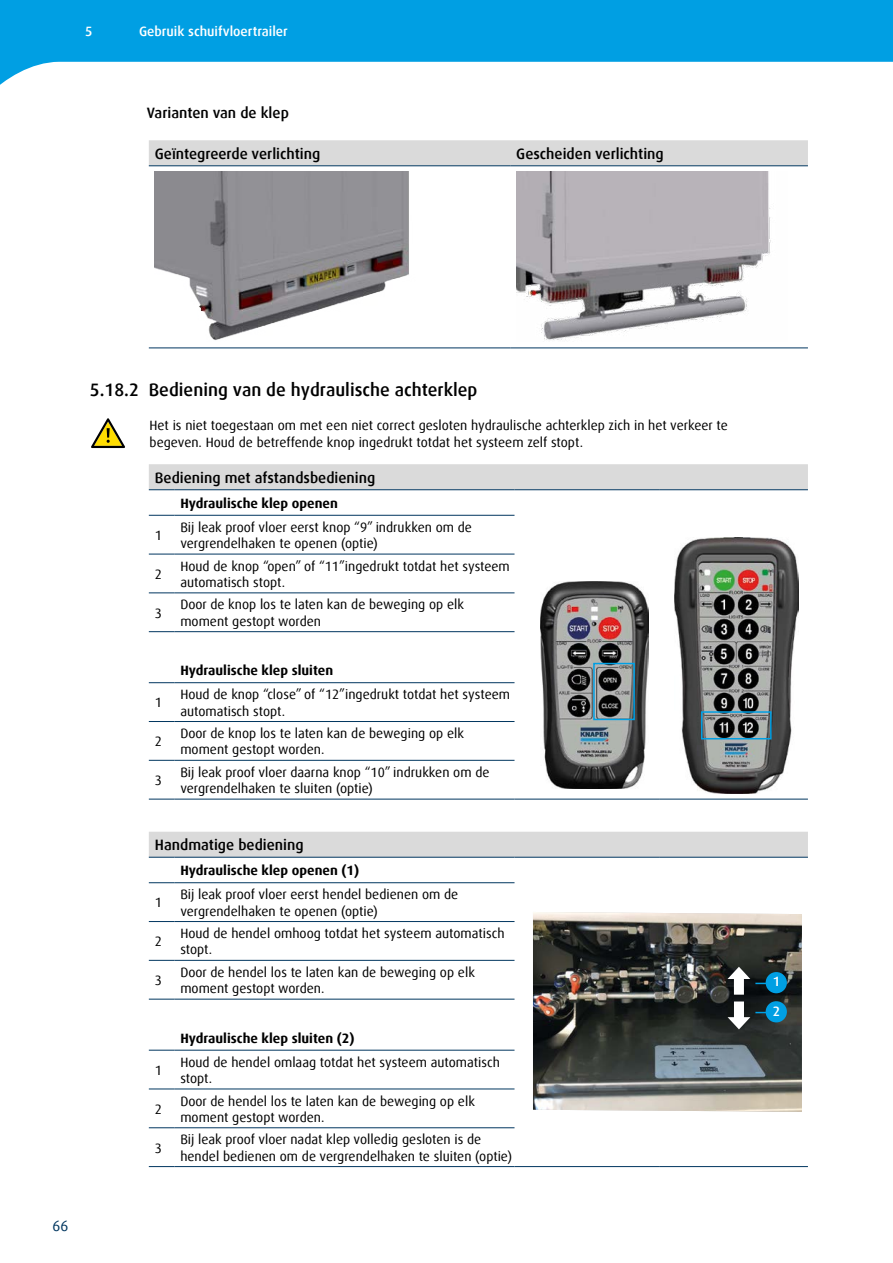
<style>
.page{position:relative;width:893px;height:1263px;background:#fff}
.page>*{position:absolute;margin:0;border:0;box-sizing:border-box;transform-origin:0 0}
.t1{font:500 18px "Dax Offc Pro";color:#000}
.t2{font:500 15px "Dax Offc Pro";color:#000}
.t3{font:15px "Dax Offc Pro";color:#00365f}
.t4{font:13.5px/16.2px "Dax Offc Pro";color:#000}
.t5{font:700 13.5px "Dax Offc Pro";color:#000}
.t6{font:500 13.5px "Dax Offc Pro";color:#fff}
</style>
<div class="page">
<svg style="left:0;top:0;width:893px;height:85px;fill:#009fe3"></svg>
<svg style="left:149px;top:140px;width:659px;height:26px;background:#d4d6d7"></svg>
<svg style="left:149px;top:171px;width:659px;height:177px"></svg>
<hr style="left:149px;top:166px;width:361px;height:1px;background:#00365f">
<hr style="left:510px;top:166px;width:298px;height:1px;background:#00365f">
<hr style="left:149px;top:348px;width:361px;height:1px;background:#00365f">
<hr style="left:510px;top:348px;width:298px;height:1px;background:#00365f">
<img style="left:155px;top:172px;width:268px;height:170px">
<img style="left:516px;top:172px;width:271px;height:170px">
<svg style="left:91px;top:418px;width:34px;height:30px"></svg>
<svg style="left:149px;top:490px;width:365px;height:309px"></svg>
<svg style="left:514px;top:490px;width:294px;height:309px"></svg>
<div style="left:149px;top:464px;width:659px;height:26px;background:#dadada"></div>
<hr style="left:174px;top:489px;width:340px;height:1px;background:#00365f">
<hr style="left:514px;top:489px;width:145px;height:1px;background:#00365f">
<hr style="left:659px;top:489px;width:149px;height:1px;background:#00365f">
<svg style="left:149px;top:515px;width:25px;height:1px"></svg>
<hr style="left:174px;top:515px;width:340px;height:1px;background:#00365f">
<svg style="left:149px;top:554px;width:25px;height:1px"></svg>
<hr style="left:174px;top:554px;width:340px;height:1px;background:#00365f">
<svg style="left:149px;top:593px;width:25px;height:1px"></svg>
<hr style="left:174px;top:593px;width:340px;height:1px;background:#00365f">
<svg style="left:149px;top:631px;width:25px;height:1px"></svg>
<hr style="left:174px;top:631px;width:340px;height:1px;background:#00365f">
<svg style="left:149px;top:682px;width:25px;height:1px"></svg>
<hr style="left:174px;top:682px;width:340px;height:1px;background:#00365f">
<svg style="left:149px;top:721px;width:25px;height:1px"></svg>
<hr style="left:174px;top:721px;width:340px;height:1px;background:#00365f">
<svg style="left:149px;top:760px;width:25px;height:1px"></svg>
<hr style="left:174px;top:760px;width:340px;height:1px;background:#00365f">
<svg style="left:149px;top:799px;width:25px;height:1px"></svg>
<hr style="left:174px;top:799px;width:340px;height:1px;background:#00365f">
<hr style="left:514px;top:799px;width:145px;height:1px;background:#00365f">
<hr style="left:659px;top:799px;width:149px;height:1px;background:#00365f">
<img style="left:541px;top:581px;width:107px;height:208px">
<div style="left:593px;top:663px;width:42px;height:57px;border:2px solid #009fe3"></div>
<img style="left:674px;top:537px;width:125px;height:256px">
<div style="left:701px;top:711px;width:71px;height:28px;border:2px solid #009fe3"></div>
<svg style="left:149px;top:883px;width:365px;height:246px"></svg>
<div style="left:149px;top:832px;width:659px;height:26px;background:#dadada"></div>
<hr style="left:174px;top:857px;width:340px;height:1px;background:#00365f">
<hr style="left:514px;top:857px;width:145px;height:1px;background:#00365f">
<hr style="left:659px;top:857px;width:149px;height:1px;background:#00365f">
<svg style="left:149px;top:882px;width:25px;height:1px"></svg>
<hr style="left:174px;top:882px;width:340px;height:1px;background:#00365f">
<svg style="left:149px;top:921px;width:25px;height:1px"></svg>
<hr style="left:174px;top:921px;width:340px;height:1px;background:#00365f">
<svg style="left:149px;top:960px;width:25px;height:1px"></svg>
<hr style="left:174px;top:960px;width:340px;height:1px;background:#00365f">
<svg style="left:149px;top:999px;width:25px;height:1px"></svg>
<hr style="left:174px;top:999px;width:340px;height:1px;background:#00365f">
<svg style="left:149px;top:1050px;width:25px;height:1px"></svg>
<hr style="left:174px;top:1050px;width:340px;height:1px;background:#00365f">
<svg style="left:149px;top:1089px;width:25px;height:1px"></svg>
<hr style="left:174px;top:1089px;width:340px;height:1px;background:#00365f">
<svg style="left:149px;top:1127px;width:25px;height:1px"></svg>
<hr style="left:174px;top:1127px;width:340px;height:1px;background:#00365f">
<svg style="left:149px;top:1166px;width:25px;height:1px"></svg>
<hr style="left:174px;top:1166px;width:340px;height:1px;background:#00365f">
<hr style="left:514px;top:1166px;width:145px;height:1px;background:#00365f">
<hr style="left:659px;top:1166px;width:149px;height:1px;background:#00365f">
<img style="left:533px;top:912px;width:269px;height:200px">
<div style="left:766px;top:1001px;width:21px;height:21px;background:#009fe3;border-radius:50%"></div>
<div style="left:766px;top:972px;width:21px;height:21px;background:#009fe3;border-radius:50%"></div>
<svg style="left:728px;top:1001px;width:45px;height:28px"></svg>
<svg style="left:727px;top:967px;width:46px;height:28px"></svg>
<p class="t6" style="left:85px;top:22px;width:9px">5</p>
<p class="t6" style="left:139px;top:22px;width:150px">Gebruik schuifvloertrailer</p>
<p class="t2" style="left:147px;top:103px;width:144px">Varianten van de klep</p>
<p class="t2" style="left:155px;top:144px;width:167px">Geïntegreerde verlichting</p>
<p class="t2" style="left:516px;top:144px;width:149px">Gescheiden verlichting</p>
<p class="t3" style="left:52px;top:1216px;width:17px">66</p>
<h1 class="t1" style="left:90px;top:378px;width:389px">5.18.2 Bediening van de hydraulische achterklep</h1>
<p class="t4" style="left:150px;top:418px;width:580px">Het is niet toegestaan om met een niet correct gesloten hydraulische achterklep zich in het verkeer te begeven. Houd de betreffende knop ingedrukt totdat het systeem zelf stopt.</p>
<p class="t2" style="left:155px;top:468px;width:222px">Bediening met afstandsbediening</p>
<p class="t5" style="left:180px;top:494px;width:159px">Hydraulische klep openen</p>
<p class="t4" style="left:155px;top:527px;width:9px">1</p>
<p class="t4" style="left:180px;top:519px;width:293px">Bij leak proof vloer eerst knop “9” indrukken om de vergrendelhaken te openen (optie)</p>
<p class="t4" style="left:155px;top:566px;width:9px">2</p>
<p class="t4" style="left:180px;top:558px;width:331px">Houd de knop “open” of “11”ingedrukt totdat het systeem automatisch stopt.</p>
<p class="t4" style="left:155px;top:605px;width:9px">3</p>
<p class="t4" style="left:180px;top:597px;width:285px">Door de knop los te laten kan de beweging op elk moment gestopt worden</p>
<p class="t5" style="left:180px;top:662px;width:154px">Hydraulische klep sluiten</p>
<p class="t4" style="left:155px;top:695px;width:9px">1</p>
<p class="t4" style="left:180px;top:687px;width:331px">Houd de knop “close” of “12”ingedrukt totdat het systeem automatisch stopt.</p>
<p class="t4" style="left:155px;top:733px;width:9px">2</p>
<p class="t4" style="left:180px;top:725px;width:285px">Door de knop los te laten kan de beweging op elk moment gestopt worden.</p>
<p class="t4" style="left:155px;top:772px;width:9px">3</p>
<p class="t4" style="left:180px;top:764px;width:311px">Bij leak proof vloer daarna knop “10” indrukken om de vergrendelhaken te sluiten (optie)</p>
<p class="t2" style="left:155px;top:835px;width:150px">Handmatige bediening</p>
<p class="t5" style="left:180px;top:862px;width:180px">Hydraulische klep openen (1)</p>
<p class="t4" style="left:155px;top:895px;width:9px">1</p>
<p class="t4" style="left:180px;top:887px;width:279px">Bij leak proof vloer eerst hendel bedienen om de vergrendelhaken te openen (optie)</p>
<p class="t4" style="left:155px;top:933px;width:9px">2</p>
<p class="t4" style="left:180px;top:925px;width:326px">Houd de hendel omhoog totdat het systeem automatisch stopt.</p>
<p class="t4" style="left:155px;top:972px;width:9px">3</p>
<p class="t4" style="left:180px;top:964px;width:296px">Door de hendel los te laten kan de beweging op elk moment gestopt worden.</p>
<p class="t5" style="left:180px;top:1029px;width:176px">Hydraulische klep sluiten (2)</p>
<p class="t4" style="left:155px;top:1062px;width:9px">1</p>
<p class="t4" style="left:180px;top:1054px;width:321px">Houd de hendel omlaag totdat het systeem automatisch stopt.</p>
<p class="t4" style="left:155px;top:1101px;width:9px">2</p>
<p class="t4" style="left:180px;top:1093px;width:296px">Door de hendel los te laten kan de beweging op elk moment gestopt worden.</p>
<p class="t4" style="left:155px;top:1140px;width:9px">3</p>
<p class="t4" style="left:180px;top:1132px;width:333px">Bij leak proof vloer nadat klep volledig gesloten is de hendel bedienen om de vergrendelhaken te sluiten (optie)</p>
<p class="t6" style="left:773px;top:973px;width:9px">1</p>
<p class="t6" style="left:773px;top:1002px;width:9px">2</p>
</div>
